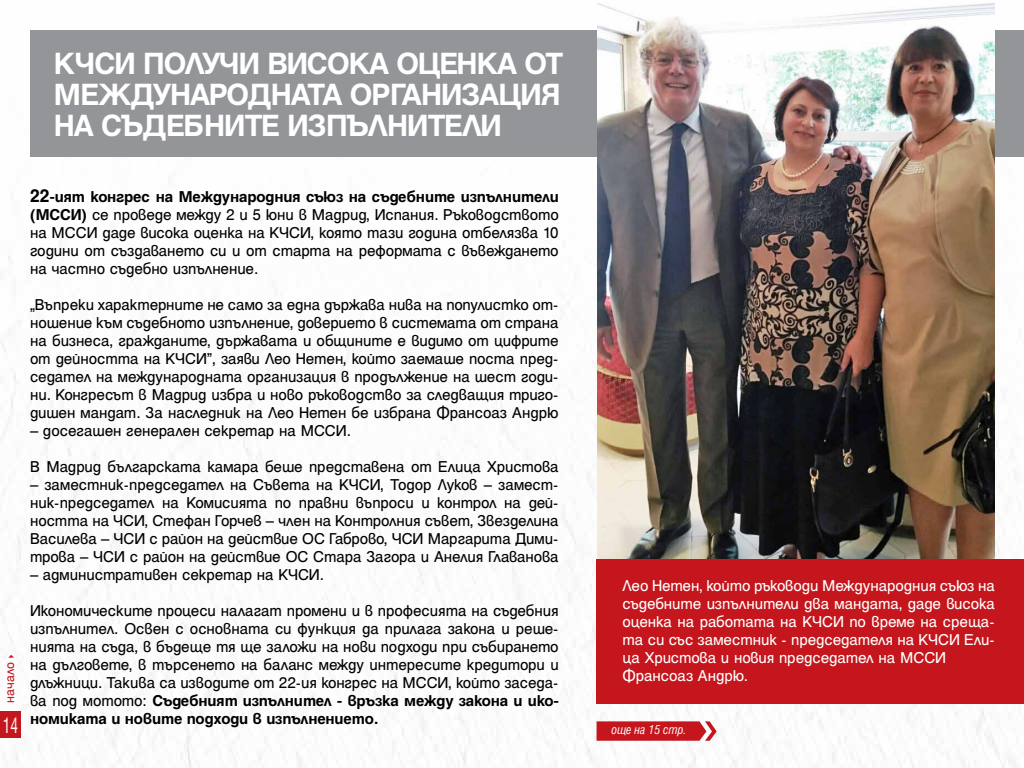
<style>
.page{position:relative;width:1024px;height:768px;background:#fff}
.page>*{position:absolute;margin:0;border:0;box-sizing:border-box;transform-origin:0 0}
.t1{font:700 33.2px/31.1px "Helen Bg";letter-spacing:-.025em;color:#fff;text-align:justify}
.t2{font:condensed 24px "Helen Bg";color:#fff;scale:.75 1}
.t3{font:17px/18px "Helen Bg";color:#000;text-align:justify}
.t4{font:17px/18px "Helen Bg";letter-spacing:-.005em;color:#fff}
.t5{font:italic condensed 14px "Helen Bg";color:#fff}
.t6{font:14px "Helen Bg";letter-spacing:.005em;color:#c4161c}
.s1{font-weight:700;font-size:20px}
.s2{font-weight:700}
</style>
<div class="page">
<img style="left:0;top:3px;width:1024px;height:765px">
<div style="left:0;top:711px;width:21px;height:27px;background:#c4161c"></div>
<svg style="left:597px;top:721px;width:120px;height:20px;background:#c92e33"></svg>
<div style="left:30px;top:30px;width:994px;height:127px;background:#939598"></div>
<img style="left:598px;top:3px;width:397px;height:556px">
<div style="left:597px;top:559px;width:427px;height:144px;background:#c4161c"></div>
<h1 class="t1" style="left:54px;top:48px;width:511px">КЧСИ ПОЛУЧИ ВИСОКА ОЦЕНКА ОТ МЕЖДУНАРОДНАТА ОРГАНИЗАЦИЯ НА СЪДЕБНИТЕ ИЗПЪЛНИТЕЛИ</h1>
<p class="t6" style="left:2px;top:703px;width:52px;rotate:-90deg">начало✔</p>
<h2 class="t2" style="left:3px;top:712px;width:22px">14</h2>
<p class="t3" style="left:30px;top:187px;width:530px"><span class="s1">22</span><span class="s2">-ият конгрес на Международния съюз на съдебните изпълнители (МССИ)</span> се проведе между 2 и 5 юни в Мадрид, Испания. Ръководството на МССИ даде висока оценка на КЧСИ, която тази година отбелязва 10 години от създаването си и от старта на реформата с въвеждането на частно съдебно изпълнение.</p>
<p class="t3" style="left:30px;top:295px;width:530px">„Въпреки характерните не само за една държава нива на популистко от&shy;ношение към съдебното изпълнение, доверието в системата от страна на бизнеса, гражданите, държавата и общините е видимо от цифрите от дейността на КЧСИ·, заяви Лео Нетен, който заемаше поста пред&shy;седател на международната организация в продължение на шест годи&shy;ни. Конгресът в Мадрид избра и ново ръководство за следващия триго&shy;дишен мандат. За наследник на Лео Нетен бе избрана Франсоаз Андрю</p>
<p class="t3" style="left:30px;top:412px;width:530px;line-height:36px">– досегашен генерален секретар на МССИ.<br>В Мадрид българската камара беше представена от Елица Христова</p>
<p class="t3" style="left:30px;top:475px;width:530px">– заместник-председател на Съвета на КЧСИ, Тодор Луков – замест&shy;ник-председател на Комисията по правни въпроси и контрол на дей&shy;ността на ЧСИ, Стефан Горчев – член на Контролния съвет, Звезделина Василева – ЧСИ с район на действие ОС Габрово, ЧСИ Маргарита Дими&shy;трова – ЧСИ с район на действие ОС Стара Загора и Анелия Главанова</p>
<p class="t3" style="left:30px;top:556px;width:530px;line-height:36px">– административен секретар на КЧСИ.<br>Икономическите процеси налагат промени и в професията на съдебния</p>
<p class="t3" style="left:30px;top:619px;width:530px">изпълнител. Освен с основната си функция да прилага закона и реше&shy;нията на съда, в бъдеще тя ще заложи на нови подходи при събирането на дълговете, в търсенето на баланс между интересите кредитори и длъжници. Такива са изводите от 22-ия конгрес на МССИ, който заседа&shy;ва под мотото: <span class="s2">Съдебният изпълнител - връзка между закона и ико&shy;номиката и новите подходи в изпълнението.</span></p>
<p class="t4" style="left:623px;top:576px;width:374px">Лео Нетен, който ръководи Международния съюз на съдебните изпълнители два мандата, даде висока оценка на работата на КЧСИ по време на среща&shy;та си със заместник - председателя на КЧСИ Ели&shy;ца Христова и новия председател на МССИ Франсоаз Андрю.</p>
<p class="t5" style="left:612px;top:722px;width:76px">още на 15 стр.</p>
</div>
